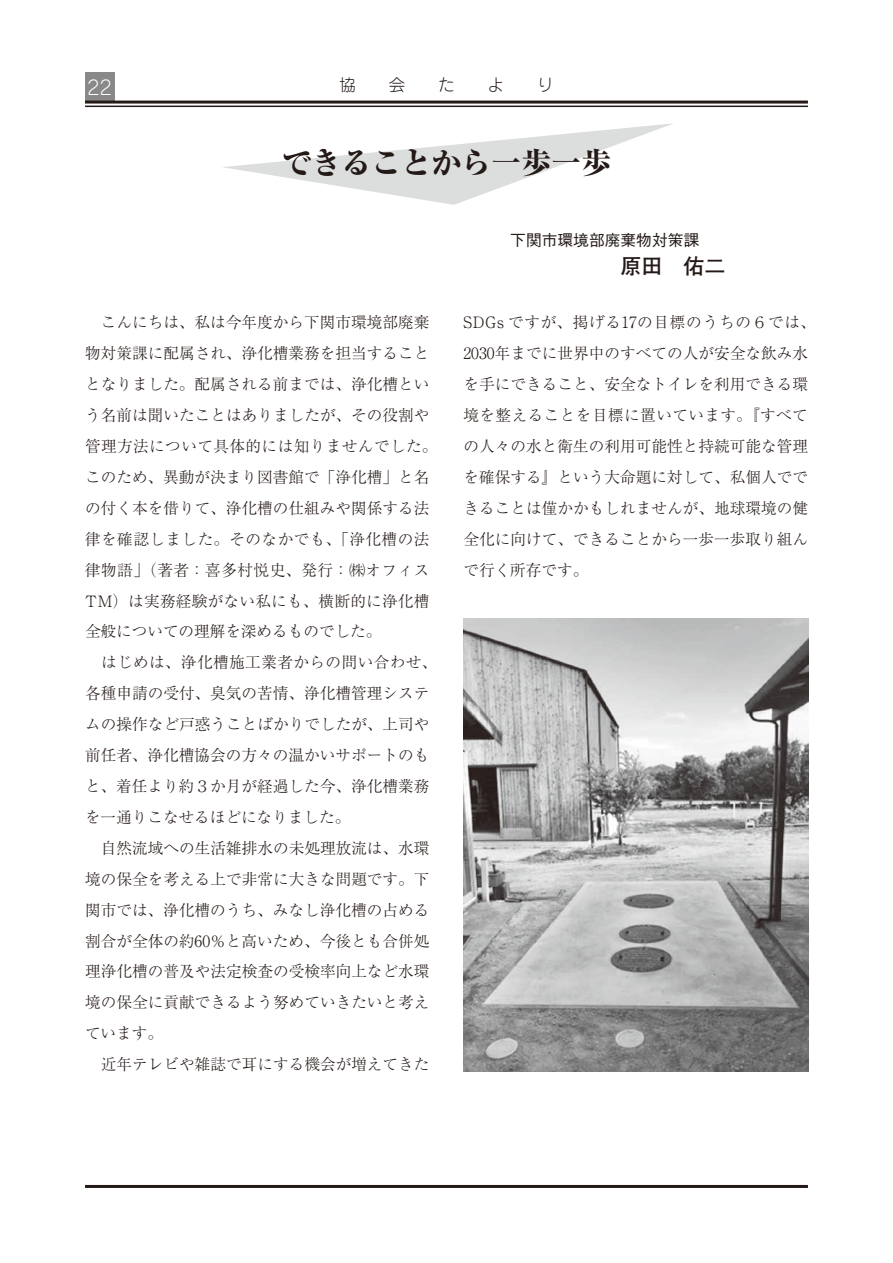
<style>
.page{position:relative;width:893px;height:1263px;background:#fff}
.page>*{position:absolute;margin:0;border:0;box-sizing:border-box;transform-origin:0 0}
.t1{font:800 30px "Ryumin Pr 5";color:#231916}
.t2{font:300 19.5px "Jun 101 Pro";color:#fff}
.t3{font:300 16.5px "Jun 101 Pro";color:#231916}
.t4{font:500 15.75px "Gothic BBB Pr 5";color:#231916}
.t5{font:300 15.6px/30.9px "Ryumin Pr 5";letter-spacing:.005em;color:#231916}
</style>
<div class="page">
<svg style="left:223px;top:123px;width:450px;height:82px"></svg>
<img style="left:463px;top:618px;width:345px;height:454px">
<hr style="left:85px;top:1185px;width:723px;height:3px;background:#231916">
<div style="left:85px;top:72px;width:30px;height:30px;background:#898989"></div>
<hr style="left:85px;top:101px;width:723px;height:3px;background:#231916">
<hr style="left:85px;top:106px;width:723px;height:1px;background:#231916">
<p class="t2" style="left:88px;top:72px;width:26px">22</p>
<p class="t3" style="left:339px;top:72px;width:216px">協　会　た　よ　り</p>
<h1 class="t1" style="left:281px;top:140px;width:331px">できることから一歩一歩</h1>
<p class="t5" style="left:85px;top:306px;width:354px">　こんにちは、私は今年度から下関市環境部廃棄物対策課に配属され、浄化槽業務を担当することとなりました。配属される前までは、浄化槽という名前は聞いたことはありましたが、その役割や管理方法について具体的には知りませんでした。このため、異動が決まり図書館で「浄化槽」と名の付く本を借りて、浄化槽の仕組みや関係する法律を確認しました。そのなかでも、「浄化槽の法律物語」（著者：喜多村悦史、発行：㈱オフィス<br>TM）は実務経験がない私にも、横断的に浄化槽全般についての理解を深めるものでした。<br>　はじめは、浄化槽施工業者からの問い合わせ、各種申請の受付、臭気の苦情、浄化槽管理システムの操作など戸惑うことばかりでしたが、上司や前任者、浄化槽協会の方々の温かいサポートのもと、着任より約３か月が経過した今、浄化槽業務を一通りこなせるほどになりました。<br>　自然流域への生活雑排水の未処理放流は、水環境の保全を考える上で非常に大きな問題です。下関市では、浄化槽のうち、みなし浄化槽の占める割合が全体の約60％と高いため、今後とも合併処理浄化槽の普及や法定検査の受検率向上など水環境の保全に貢献できるよう努めていきたいと考えています。<br>　近年テレビや雑誌で耳にする機会が増えてきた</p>
<p class="t4" style="left:510px;top:227px;width:190px">下関市環境部廃棄物対策課</p>
<p class="t5" style="left:463px;top:306px;width:354px">SDGs ですが、掲げる17の目標のうちの６では、<br>2030年までに世界中のすべての人が安全な飲み水を手にできること、安全なトイレを利用できる環境を整えることを目標に置いています。『すべての人々の水と衛生の利用可能性と持続可能な管理を確保する』という大命題に対して、私個人でできることは僅かかもしれませんが、地球環境の健全化に向けて、できることから一歩一歩取り組んで行く所存です。</p>
</div>
